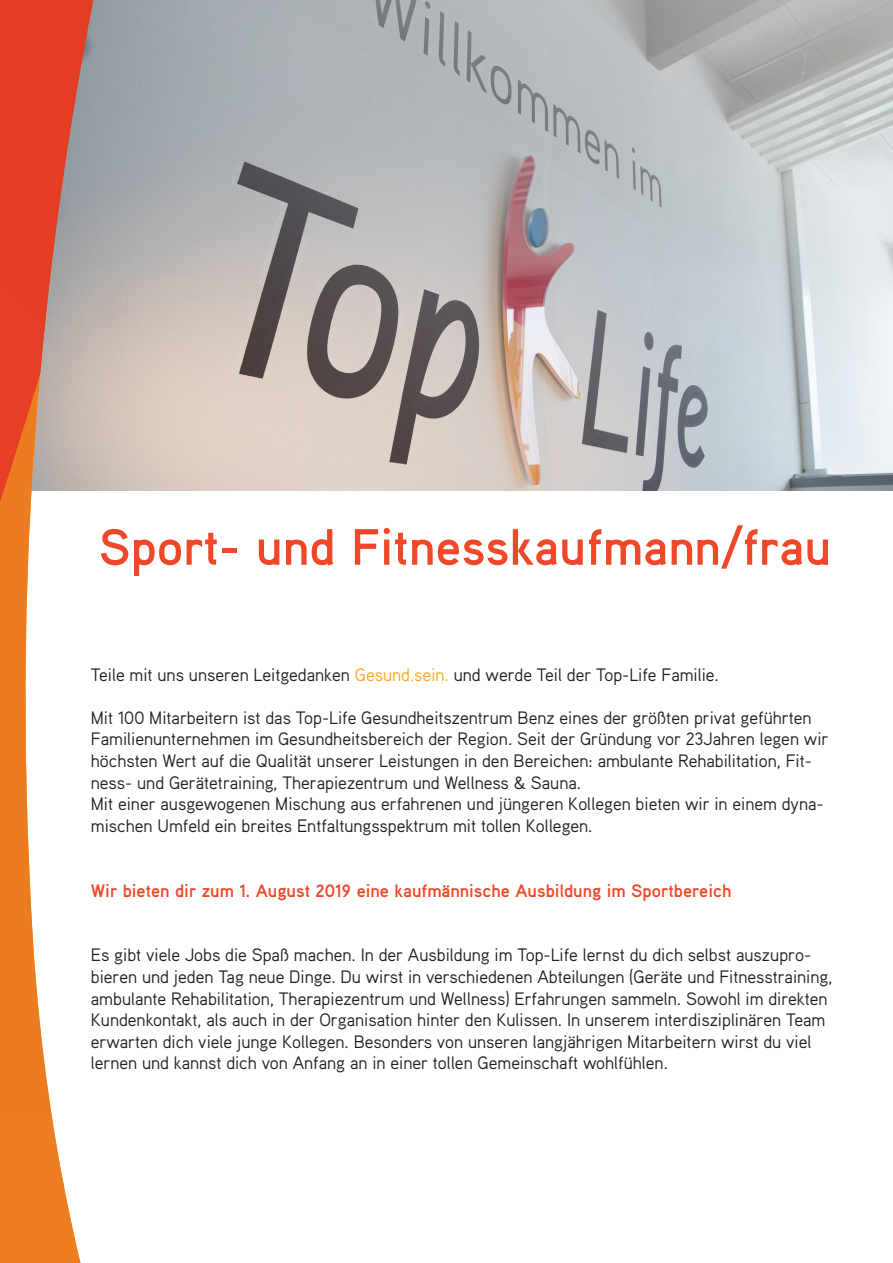
<style>
.page{position:relative;width:893px;height:1263px;background:#fff}
.page>*{position:absolute;margin:0;border:0;box-sizing:border-box;transform-origin:0 0}
.t1{font:700 51px "Aaux";color:#ef4727}
.t2{font:18px/21.6px "Aaux";color:#231f20}
.t3{font:700 18px "Aaux";color:#ef4727}
.s1{color:#f9a71b}
</style>
<div class="page">
<img style="left:181px;top:0;width:712px;height:490px">
<svg style="left:93px;top:0;width:88px;height:491px;background:#b5b2b0"></svg>
<svg style="left:0;top:505px;width:80px;height:758px"></svg>
<svg style="left:0;top:0;width:93px;height:505px;background:#d06d5a"></svg>
<p class="t1" style="left:99px;top:514px;width:734px">Sport- und Fitnesskaufmann/frau</p>
<p class="t2" style="left:91px;top:663px;width:629px">Teile mit uns unseren Leitgedanken <span class="s1">Gesund.sein.</span> und werde Teil der Top-Life Familie.</p>
<p class="t2" style="left:91px;top:706px;width:739px">Mit 100 Mitarbeitern ist das Top-Life Gesundheitszentrum Benz eines der größten privat geführten Familienunternehmen im Gesundheitsbereich der Region. Seit der Gründung vor 23Jahren legen wir höchsten Wert auf die Qualität unserer Leistungen in den Bereichen: ambulante Rehabilitation, Fit&shy;ness- und Gerätetraining, Therapiezentrum und Wellness &amp; Sauna.</p>
<p class="t2" style="left:91px;top:793px;width:734px">Mit einer ausgewogenen Mischung aus erfahrenen und jüngeren Kollegen bieten wir in einem dyna&shy;mischen Umfeld ein breites Entfaltungsspektrum mit tollen Kollegen.</p>
<p class="t3" style="left:91px;top:879px;width:642px">Wir bieten dir zum 1. August 2019 eine kaufmännische Ausbildung im Sportbereich</p>
<p class="t2" style="left:91px;top:944px;width:743px">Es gibt viele Jobs die Spaß machen. In der Ausbildung im Top-Life lernst du dich selbst auszupro&shy;bieren und jeden Tag neue Dinge. Du wirst in verschiedenen Abteilungen (Geräte und Fitnesstraining, ambulante Rehabilitation, Therapiezentrum und Wellness) Erfahrungen sammeln. Sowohl im direkten Kundenkontakt, als auch in der Organisation hinter den Kulissen. In unserem interdisziplinären Team erwarten dich viele junge Kollegen. Besonders von unseren langjährigen Mitarbeitern wirst du viel lernen und kannst dich von Anfang an in einer tollen Gemeinschaft wohlfühlen.</p>
</div>
